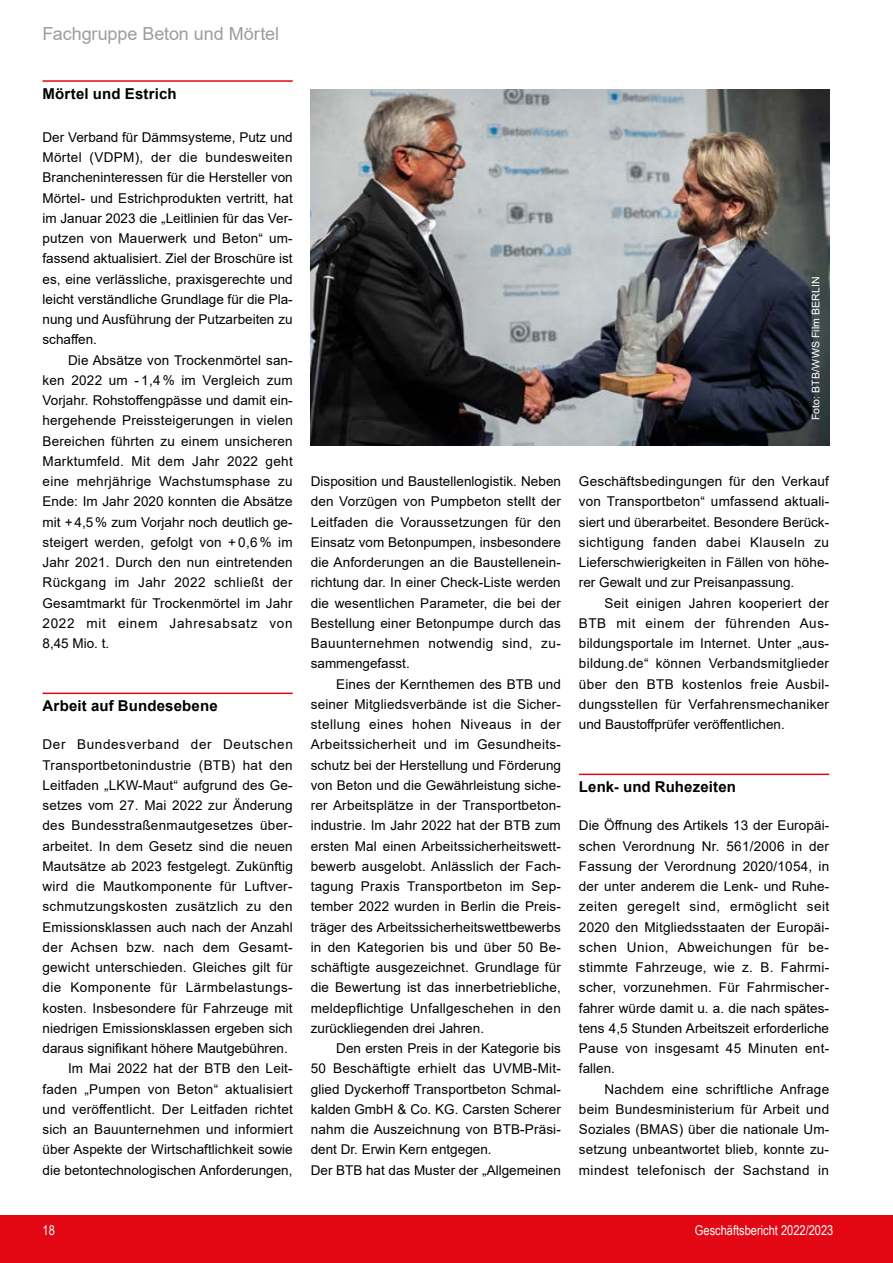
<style>
.page{position:relative;width:893px;height:1263px;background:#fff}
.page>*{position:absolute;margin:0;border:0;box-sizing:border-box;transform-origin:0 0}
.t1{font:18px "Arial";letter-spacing:-.005em;color:#9d9d9c}
.t2{font:700 15px "Arial";letter-spacing:.01em;color:#000}
.t3{font:13.5px/20.2px "Arial";letter-spacing:.01em;color:#000;text-align:justify}
.t4{font:13.5px "Arial";letter-spacing:.035em;color:#000}
.t5{font:13.5px "Arial";letter-spacing:.05em;color:#000}
.t6{font:13.5px "Arial Narrow";color:#fff}
.t7{font:13.5px "Arial";letter-spacing:.03em;color:#000}
.t8{font:10.5px "Arial";letter-spacing:.01em;color:#fff}
</style>
<div class="page">
<div style="left:0;top:1215px;width:893px;height:48px;background:#e30613"></div>
<hr style="left:43px;top:80px;width:250px;height:2px;background:#e30613">
<hr style="left:43px;top:692px;width:250px;height:2px;background:#e30613">
<hr style="left:579px;top:773px;width:250px;height:2px;background:#e30613">
<img style="left:311px;top:89px;width:518px;height:356px">
<h1 class="t1" style="left:43px;top:22px;width:238px">Fachgruppe Beton und Mörtel</h1>
<p class="t2" style="left:43px;top:83px;width:136px">Mörtel und Estrich</p>
<p class="t3" style="left:43px;top:127px;width:252px">Der Verband für Dämmsysteme, Putz und Mörtel (VDPM), der die bundesweiten Brancheninteressen für die Hersteller von Mörtel- und Estrichprodukten vertritt, hat im Januar 2023 die „Leitlinien für das Ver&shy;putzen von Mauerwerk und Beton“ um&shy;fassend aktualisiert. Ziel der Broschüre ist es, eine verlässliche, praxisgerechte und leicht verständliche Grundlage für die Pla&shy;nung und Ausführung der Putzarbeiten zu schaffen.</p>
<p class="t3" style="left:43px;top:350px;width:252px;text-indent:26px">Die Absätze von Trockenmörtel san&shy;ken 2022 um - 1,4 % im Vergleich zum Vorjahr. Rohstoffengpässe und damit ein&shy;hergehende Preissteigerungen in vielen Bereichen führten zu einem unsicheren Marktumfeld. Mit dem Jahr 2022 geht eine mehrjährige Wachstumsphase zu Ende: Im Jahr 2020 konnten die Absätze mit +4,5% zum Vorjahr noch deutlich ge&shy;steigert werden, gefolgt von + 0,6 % im Jahr 2021. Durch den nun eintretenden Rückgang im Jahr 2022 schließt der Gesamtmarkt für Trockenmörtel im Jahr 2022 mit einem Jahresabsatz von 8,45 Mio. t.</p>
<p class="t2" style="left:43px;top:695px;width:177px">Arbeit auf Bundesebene</p>
<p class="t5" style="left:43px;top:735px;width:252px">Der Bundesverband der Deutschen</p>
<p class="t3" style="left:43px;top:755px;width:252px">Transportbetonindustrie (BTB) hat den</p>
<p class="t3" style="left:43px;top:775px;width:252px">Leitfaden „LKW-Maut“ aufgrund des Ge-</p>
<p class="t3" style="left:43px;top:795px;width:252px">setzes vom 27. Mai 2022 zur Änderung</p>
<p class="t3" style="left:43px;top:815px;width:252px">des Bundesstraßenmautgesetzes über-</p>
<p class="t3" style="left:43px;top:836px;width:252px">arbeitet. In dem Gesetz sind die neuen</p>
<p class="t3" style="left:43px;top:856px;width:252px">Mautsätze ab 2023 festgelegt. Zukünftig</p>
<p class="t3" style="left:43px;top:876px;width:252px">wird die Mautkomponente für Luftver-</p>
<p class="t3" style="left:43px;top:896px;width:252px">schmutzungskosten zusätzlich zu den</p>
<p class="t3" style="left:43px;top:917px;width:252px">Emissionsklassen auch nach der Anzahl</p>
<p class="t7" style="left:43px;top:938px;width:252px">der Achsen bzw. nach dem Gesamt-</p>
<p class="t3" style="left:43px;top:957px;width:252px">gewicht unterschieden. Gleiches gilt für</p>
<p class="t4" style="left:43px;top:978px;width:252px">die Komponente für Lärmbelastungs-</p>
<p class="t3" style="left:43px;top:998px;width:252px">kosten. Insbesondere für Fahrzeuge mit</p>
<p class="t3" style="left:43px;top:1018px;width:252px">niedrigen Emissionsklassen ergeben sich</p>
<p class="t3" style="left:43px;top:1038px;width:247px">daraus signifikant höhere Mautgebühren.</p>
<p class="t3" style="left:68px;top:1058px;width:226px">Im Mai 2022 hat der BTB den Leit-</p>
<p class="t3" style="left:43px;top:1079px;width:252px">faden „Pumpen von Beton“ aktualisiert</p>
<p class="t3" style="left:43px;top:1099px;width:252px">und veröffentlicht. Der Leitfaden richtet</p>
<p class="t3" style="left:43px;top:1119px;width:252px">sich an Bauunternehmen und informiert</p>
<p class="t3" style="left:43px;top:1139px;width:252px">über Aspekte der Wirtschaftlichkeit sowie</p>
<p class="t3" style="left:43px;top:1160px;width:252px">die betontechnologischen Anforderungen,</p>
<p class="t8" style="left:809px;top:420px;width:145px;rotate:-90deg">Foto: BTB/WWS Film BERLIN</p>
<p class="t3" style="left:311px;top:471px;width:252px">Disposition und Baustellenlogistik. Neben den Vorzügen von Pumpbeton stellt der Leitfaden die Voraussetzungen für den Einsatz vom Betonpumpen, insbesondere die Anforderungen an die Baustellenein&shy;richtung dar. In einer Check-Liste werden die wesentlichen Parameter, die bei der Bestellung einer Betonpumpe durch das Bauunternehmen notwendig sind, zu&shy;sammengefasst.</p>
<p class="t3" style="left:311px;top:674px;width:252px;text-indent:26px">Eines der Kernthemen des BTB und seiner Mitgliedsverbände ist die Sicher&shy;stellung eines hohen Niveaus in der Arbeitssicherheit und im Gesundheits&shy;schutz bei der Herstellung und Förderung von Beton und die Gewährleistung siche&shy;rer Arbeitsplätze in der Transportbeton&shy;industrie. Im Jahr 2022 hat der BTB zum ersten Mal einen Arbeitssicherheitswett&shy;bewerb ausgelobt. Anlässlich der Fach&shy;tagung Praxis Transportbeton im Sep&shy;tember 2022 wurden in Berlin die Preis&shy;träger des Arbeitssicherheitswettbewerbs in den Kategorien bis und über 50 Be&shy;schäftigte ausgezeichnet. Grundlage für die Bewertung ist das innerbetriebliche, meldepflichtige Unfallgeschehen in den zurückliegenden drei Jahren.</p>
<p class="t3" style="left:311px;top:1038px;width:252px;text-align:left;text-indent:26px">Den ersten Preis in der Kategorie bis 50 Beschäftigte erhielt das UVMB-Mit&shy;glied Dyckerhoff Transportbeton Schmal&shy;kalden GmbH &amp; Co. KG. Carsten Scherer nahm die Auszeichnung von BTB-Präsi&shy;dent Dr. Erwin Kern entgegen.<br>Der BTB hat das Muster der „Allgemeinen</p>
<p class="t3" style="left:579px;top:471px;width:252px">Geschäftsbedingungen für den Verkauf von Transportbeton“ umfassend aktuali&shy;siert und überarbeitet. Besondere Berück&shy;sichtigung fanden dabei Klauseln zu Lieferschwierigkeiten in Fällen von höhe&shy;rer Gewalt und zur Preisanpassung.</p>
<p class="t3" style="left:579px;top:593px;width:252px;text-indent:26px">Seit einigen Jahren kooperiert der BTB mit einem der führenden Aus&shy;bildungsportale im Internet. Unter „aus&shy;bildung.de“ können Verbandsmitglieder über den BTB kostenlos freie Ausbil&shy;dungsstellen für Verfahrensmechaniker und Baustoffprüfer veröffentlichen.</p>
<p class="t2" style="left:579px;top:776px;width:159px">Lenk- und Ruhezeiten</p>
<p class="t3" style="left:579px;top:815px;width:252px">Die Öffnung des Artikels 13 der Europäi&shy;schen Verordnung Nr. 561/2006 in der Fassung der Verordnung 2020/1054, in der unter anderem die Lenk- und Ruhe&shy;zeiten geregelt sind, ermöglicht seit 2020 den Mitgliedsstaaten der Europäi&shy;schen Union, Abweichungen für be&shy;stimmte Fahrzeuge, wie z. B. Fahrmi&shy;scher, vorzunehmen. Für Fahrmischer&shy;fahrer würde damit u. a. die nach spätes&shy;tens 4,5 Stunden Arbeitszeit erforderliche Pause von insgesamt 45 Minuten ent&shy;fallen.</p>
<p class="t3" style="left:579px;top:1079px;width:252px;text-indent:26px">Nachdem eine schriftliche Anfrage beim Bundesministerium für Arbeit und Soziales (BMAS) über die nationale Um&shy;setzung unbeantwortet blieb, konnte zu&shy;mindest telefonisch der Sachstand in</p>
<p class="t6" style="left:43px;top:1221px;width:14px">18</p>
<p class="t6" style="left:695px;top:1221px;width:140px">Geschäftsbericht 2022/2023</p>
</div>
